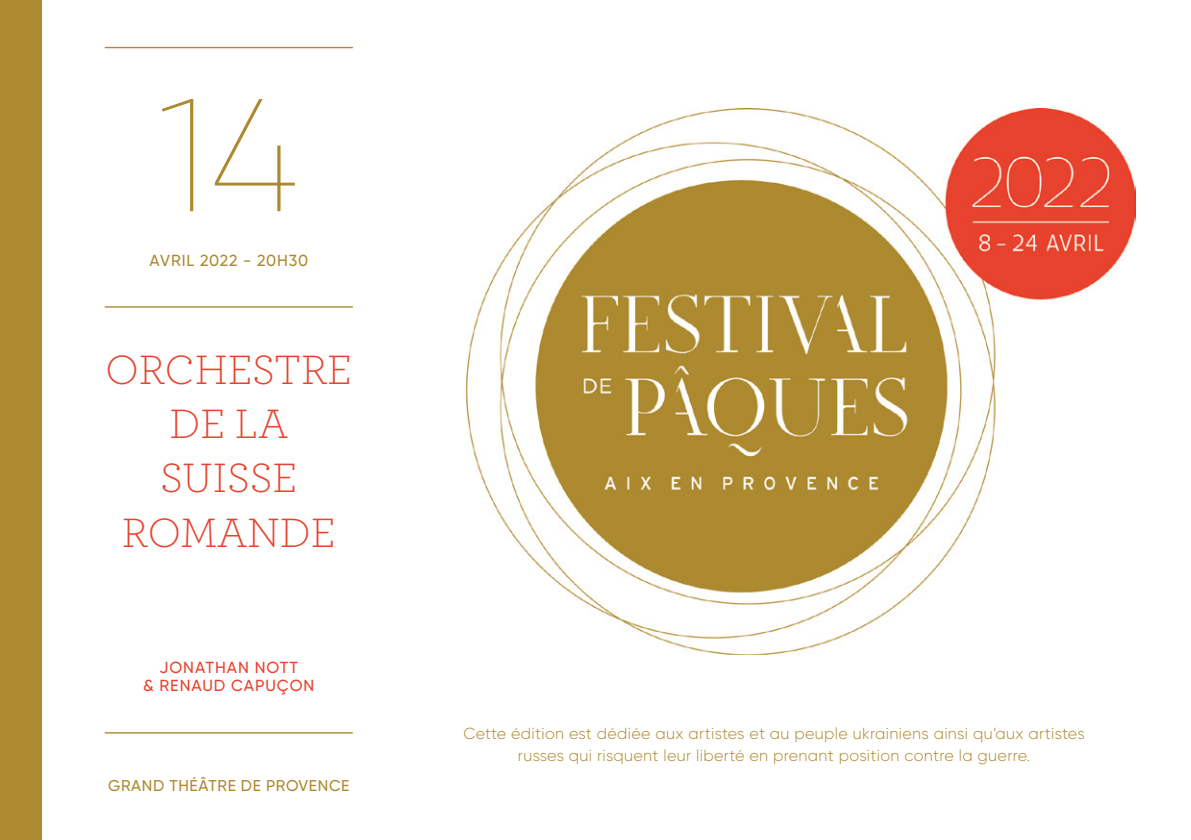
<style>
.page{position:relative;width:1191px;height:840px;background:#fff}
.page>*{position:absolute;margin:0;border:0;box-sizing:border-box;transform-origin:0 0}
.Lettrine_date_couver{font:100 160px "Gilroy";color:#ad8a30}
.Titre_blanc_couvertu{font:300 43px/54.2px "Archer";color:#e8432e;text-align:center}
.t1{font:300 16px/22px "Gilroy";letter-spacing:.02em;color:#ad8a30;text-align:center}
.Date__lieu__couver{font:500 16px/18px "Gilroy";letter-spacing:.06em;color:#e8432e;text-align:center}
.Date__lieu__couver-2{font:500 16px "Gilroy";letter-spacing:.05em;color:#ad8a30}
.Date__lieu__couver-3{font:500 15.6px "Gilroy";letter-spacing:.04em;color:#ad8a30}
</style>
<div class="page">
<div style="left:0;top:0;width:41px;height:839px;background:#ad8a30"></div>
<hr style="left:105px;top:306px;width:248px;height:1px;background:#ad8a30">
<hr style="left:105px;top:47px;width:248px;height:1px;background:#ad8a30">
<hr style="left:105px;top:731px;width:248px;height:2px;background:#ad8a30">
<img style="left:466px;top:109px;width:669px;height:545px">
<p class="Lettrine_date_couver" style="left:159px;top:57px;width:142px">14</p>
<p class="Date__lieu__couver-2" style="left:149px;top:250px;width:160px">AVRIL 2022 - 20H30</p>
<p class="Titre_blanc_couvertu" style="left:105px;top:341px;width:248px">ORCHESTRE<br>DE LA<br>SUISSE<br>ROMANDE</p>
<p class="Date__lieu__couver" style="left:143px;top:657px;width:172px">JONATHAN NOTT<br>&amp; RENAUD CAPUÇON</p>
<p class="Date__lieu__couver-3" style="left:108px;top:775px;width:243px">GRAND THÉÂTRE DE PROVENCE</p>
<p class="t1" style="left:463px;top:721px;width:622px">Cette édition est dédiée aux artistes et au peuple ukrainiens ainsi qu’aux artistes russes qui risquent leur liberté en prenant position contre la guerre.</p>
</div>
